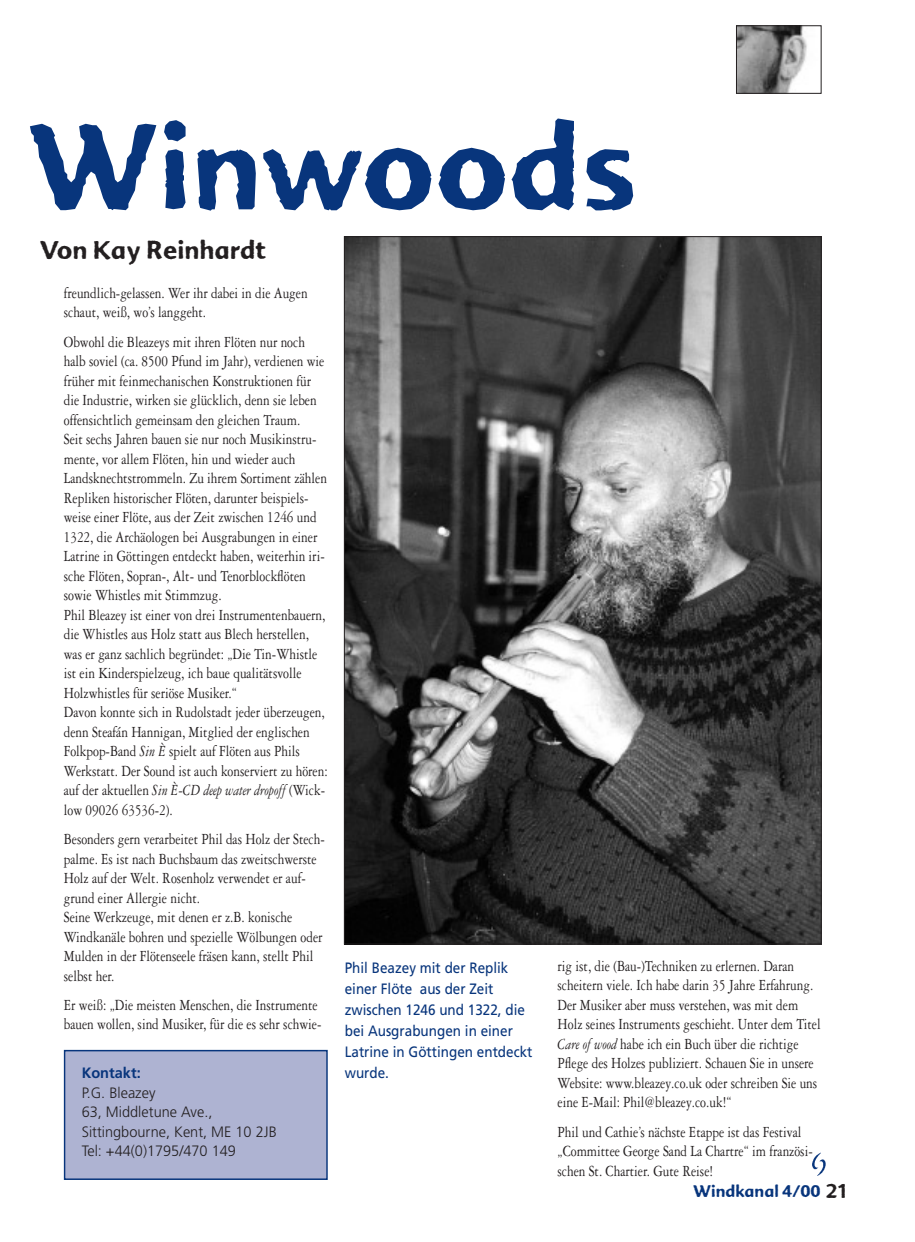
<style>
.page{position:relative;width:915px;height:1242px;background:#fff}
.page>*{position:absolute;margin:0;border:0;box-sizing:border-box;transform-origin:0 0}
.t1{font:120px "Advert Rough Three";color:#08357c}
.t2{font:25.5px "Advert Rough Three";color:#231f20}
.t3{font:19.5px "Advert Rough Three";color:#231f20}
.t4{font:16.5px/19.5px "Garamond Three";color:#231f20;scale:.8 1}
.t5{font:16.5px "Advert Rough Three";color:#08357c}
.t6{font:15px/21px "Frutiger";color:#08357c;scale:.9 1}
.t7{font:300 15px/19.5px "Frutiger";color:#231f20}
.s1{font-style:italic}
.s2{font-weight:700;color:#08357c}
</style>
<div class="page">
<img style="left:738px;top:28px;width:69px;height:64px">
<div style="left:736px;top:26px;width:85px;height:68px;border:1px solid #231f20"></div>
<div style="left:65px;top:1050px;width:262px;height:129px;background:#aeb3d2"></div>
<div style="left:64px;top:1050px;width:263px;height:130px;border:1px solid #08357c"></div>
<img style="left:346px;top:238px;width:473px;height:704px">
<img style="left:812px;top:1152px;width:13px;height:24px">
<p class="t1" style="left:27px;top:95px;width:610px">Winwoods</p>
<p class="t2" style="left:40px;top:234px;width:228px">Von Kay Reinhardt</p>
<p class="t4" style="left:64px;top:283px;width:306px">freundlich-gelassen. Wer ihr dabei in die Augen schaut, weiß, wo’s langgeht.</p>
<p class="t4" style="left:64px;top:332px;width:331px">Obwohl die Bleazeys mit ihren Flöten nur noch halb soviel (ca. 8500 Pfund im Jahr), verdienen wie früher mit feinmechanischen Konstruktionen für die Industrie, wirken sie glücklich, denn sie leben offensichtlich gemeinsam den gleichen Traum.<br>Seit sechs Jahren bauen sie nur noch Musikinstru&shy;mente, vor allem Flöten, hin und wieder auch Landsknechtstrommeln. Zu ihrem Sortiment zählen Repliken historischer Flöten, darunter beispiels&shy;weise einer Flöte, aus der Zeit zwischen 1246 und 1322, die Archäologen bei Ausgrabungen in einer Latrine in Göttingen entdeckt haben, weiterhin iri&shy;sche Flöten, Sopran-, Alt- und Tenorblockflöten sowie Whistles mit Stimmzug.<br>Phil Bleazey ist einer von drei Instrumentenbauern, die Whistles aus Holz statt aus Blech herstellen, was er ganz sachlich begründet: „Die Tin-Whistle ist ein Kinderspielzeug, ich baue qualitätsvolle Holzwhistles für seriöse Musiker.“<br>Davon konnte sich in Rudolstadt jeder überzeugen, denn Steafán Hannigan, Mitglied der englischen Folkpop-Band <span class="s1">Sin È</span> spielt auf Flöten aus Phils Werkstatt. Der Sound ist auch konserviert zu hören: auf der aktuellen <span class="s1">Sin È-CD deep water dropoff</span> (Wick&shy;low 09026 63536-2).</p>
<p class="t4" style="left:64px;top:829px;width:327px">Besonders gern verarbeitet Phil das Holz der Stech&shy;palme. Es ist nach Buchsbaum das zweitschwerste Holz auf der Welt. Rosenholz verwendet er auf&shy;grund einer Allergie nicht.<br>Seine Werkzeuge, mit denen er z.B. konische Windkanäle bohren und spezielle Wölbungen oder Mulden in der Flötenseele fräsen kann, stellt Phil selbst her.</p>
<p class="t4" style="left:64px;top:995px;width:323px">Er weiß: „Die meisten Menschen, die Instrumente bauen wollen, sind Musiker, für die es sehr schwie-</p>
<p class="t7" style="left:82px;top:1063px;width:196px"><span class="s2">Kontakt:<br></span>P.G. Bleazey<br>63, Middletune Ave.,<br>Sittingbourne, Kent, ME 10 2JB<br>Tel: +44(0)1795/470 149</p>
<p class="t6" style="left:344px;top:957px;width:210px">Phil Beazey mit der Replik einer Flöte aus der Zeit zwischen 1246 und 1322, die bei Ausgrabungen in einer<br>Latrine in Göttingen entdeckt wurde.</p>
<p class="t4" style="left:557px;top:956px;width:330px">rig ist, die (Bau-)Techniken zu erlernen. Daran scheitern viele. Ich habe darin 35 Jahre Erfahrung.<br>Der Musiker aber muss verstehen, was mit dem Holz seines Instruments geschieht. Unter dem Titel <span class="s1">Care of wood</span> habe ich ein Buch über die richtige Pflege des Holzes publiziert. Schauen Sie in unsere Website: www.bleazey.co.uk oder schreiben Sie uns eine E-Mail: Phil@bleazey.co.uk!“</p>
<p class="t4" style="left:557px;top:1121px;width:320px">Phil und Cathie’s nächste Etappe ist das Festival „Committee George Sand La Chartre“ im französi&shy;schen St. Chartier. Gute Reise!</p>
<p class="t5" style="left:693px;top:1181px;width:129px">Windkanal 4/00</p>
<p class="t3" style="left:825px;top:1179px;width:22px">21</p>
</div>
